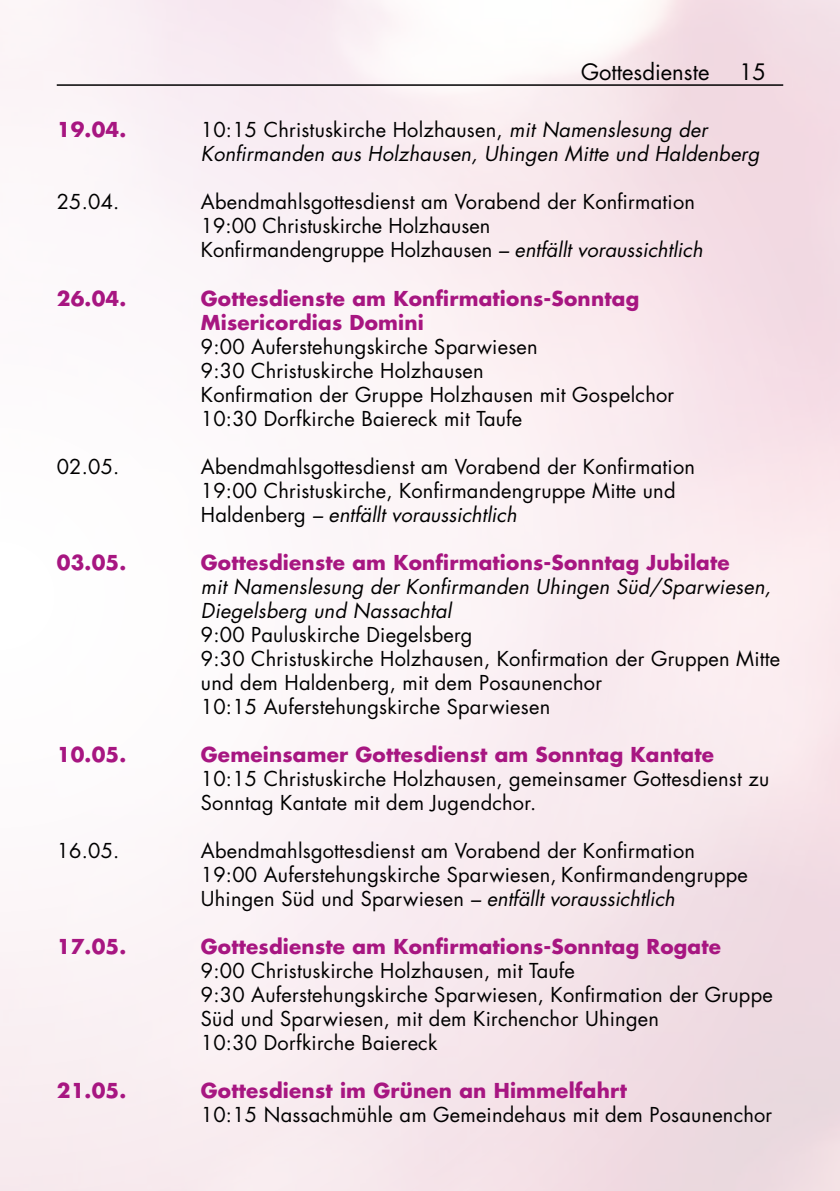
<style>
.page{position:relative;width:840px;height:1191px;background:#fff}
.page>*{position:absolute;margin:0;border:0;box-sizing:border-box;transform-origin:0 0}
.t1{font:22px "Futura Std";color:#000}
.t2{font:20px/24px "Futura Std";letter-spacing:.01em;color:#000}
.t3{font:700 20px/24px "Futura Std";letter-spacing:.01em;color:#a71681}
.t4{font:italic 20px/24px "Futura Std";letter-spacing:.01em;color:#000}
.s1{font-style:normal}
.s2{font-style:italic}
</style>
<div class="page">
<img style="left:0;top:0;width:839px;height:1191px">
<hr style="left:57px;top:84px;width:725px;height:2px;background:#000">
<p class="t1" style="left:581px;top:58px;width:130px">Gottesdienste</p>
<p class="t1" style="left:738px;top:58px;width:29px">15</p>
<p class="t3" style="left:57px;top:118px;width:71px">19.04.</p>
<p class="t4" style="left:201px;top:118px;width:559px"><span class="s1">10:15 Christuskirche Holzhausen,</span> mit Namenslesung der<br>Konfirmanden aus Holzhausen, Uhingen Mitte und Haldenberg</p>
<p class="t2" style="left:57px;top:190px;width:64px">25.04.</p>
<p class="t2" style="left:201px;top:190px;width:503px">Abendmahlsgottesdienst am Vorabend der Konfirmation<br>19:00 Christuskirche Holzhausen<br>Konfirmandengruppe Holzhausen <span class="s2">– entfällt voraussichtlich</span></p>
<p class="t3" style="left:57px;top:286px;width:71px">26.04.</p>
<p class="t3" style="left:201px;top:286px;width:439px">Gottesdienste am Konfirmations-Sonntag<br>Misericordias Domini</p>
<p class="t2" style="left:201px;top:334px;width:474px">9:00 Auferstehungskirche Sparwiesen<br>9:30 Christuskirche Holzhausen<br>Konfirmation der Gruppe Holzhausen mit Gospelchor 10:30 Dorfkirche Baiereck mit Taufe</p>
<p class="t2" style="left:57px;top:454px;width:64px">02.05.</p>
<p class="t2" style="left:201px;top:454px;width:495px">Abendmahlsgottesdienst am Vorabend der Konfirmation<br>19:00 Christuskirche, Konfirmandengruppe Mitte und<br>Haldenberg <span class="s2">– entfällt voraussichtlich</span></p>
<p class="t3" style="left:57px;top:550px;width:71px">03.05.</p>
<p class="t3" style="left:201px;top:550px;width:530px">Gottesdienste am Konfirmations-Sonntag Jubilate</p>
<p class="t4" style="left:201px;top:574px;width:571px">mit Namenslesung der Konfirmanden Uhingen Süd/Sparwiesen,<br>Diegelsberg und Nassachtal</p>
<p class="t2" style="left:201px;top:622px;width:580px">9:00 Pauluskirche Diegelsberg<br>9:30 Christuskirche Holzhausen, Konfirmation der Gruppen Mitte und dem Haldenberg, mit dem Posaunenchor<br>10:15 Auferstehungskirche Sparwiesen</p>
<p class="t3" style="left:57px;top:742px;width:71px">10.05.</p>
<p class="t3" style="left:201px;top:742px;width:514px">Gemeinsamer Gottesdienst am Sonntag Kantate</p>
<p class="t2" style="left:201px;top:766px;width:569px">10:15 Christuskirche Holzhausen, gemeinsamer Gottesdienst zu<br>Sonntag Kantate mit dem Jugendchor.</p>
<p class="t2" style="left:57px;top:838px;width:64px">16.05.</p>
<p class="t2" style="left:201px;top:838px;width:548px">Abendmahlsgottesdienst am Vorabend der Konfirmation<br>19:00 Auferstehungskirche Sparwiesen, Konfirmandengruppe<br>Uhingen Süd und Sparwiesen <span class="s2">– entfällt voraussichtlich</span></p>
<p class="t3" style="left:57px;top:934px;width:71px">17.05.</p>
<p class="t3" style="left:201px;top:934px;width:521px">Gottesdienste am Konfirmations-Sonntag Rogate</p>
<p class="t2" style="left:201px;top:958px;width:573px">9:00 Christuskirche Holzhausen, mit Taufe<br>9:30 Auferstehungskirche Sparwiesen, Konfirmation der Gruppe Süd und Sparwiesen, mit dem Kirchenchor Uhingen<br>10:30 Dorfkirche Baiereck</p>
<p class="t3" style="left:57px;top:1078px;width:71px">21.05.</p>
<p class="t3" style="left:201px;top:1078px;width:427px">Gottesdienst im Grünen an Himmelfahrt</p>
<p class="t2" style="left:201px;top:1102px;width:572px">10:15 Nassachmühle am Gemeindehaus mit dem Posaunenchor</p>
</div>
